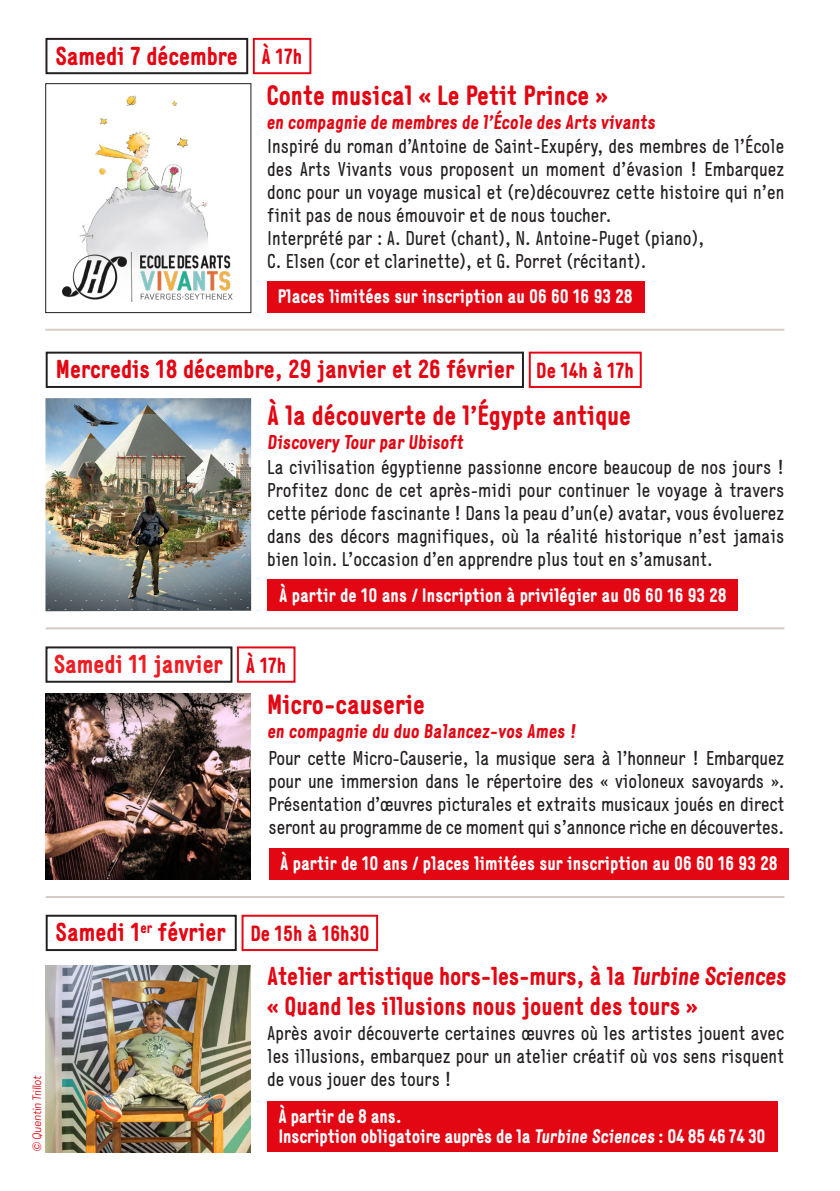
<style>
.page{position:relative;width:840px;height:1191px;background:#fff}
.page>*{position:absolute;margin:0;border:0;box-sizing:border-box;transform-origin:0 0}
.t1{font:700 27.8px "Generika";color:#e30613}
.t2{font:700 25.8px "Generika";color:#e30613}
.t3{font:700 25.8px "Generika";color:#ee1d23}
.t4{font:700 21.8px "Generika";color:#e30613}
.t5{font:19.8px/23px "Generika";color:#231f20;text-align:justify}
.t6{font:700 19.8px "Generika";color:#e30613}
.t7{font:700 19.4px "Generika";color:#fff}
.t8{font:10.8px "Cooper Hewitt";color:#e30512}
</style>
<div class="page">
<div style="left:266px;top:281px;width:378px;height:32px;background:#e30613"></div>
<div style="left:253px;top:38px;width:58px;height:36px;border:2px solid #e30613"></div>
<div style="left:45px;top:646px;width:187px;height:36px;border:2px solid #231f20"></div>
<div style="left:45px;top:38px;width:203px;height:36px;border:2px solid #231f20"></div>
<div style="left:269px;top:848px;width:519px;height:32px;background:#e30613"></div>
<img style="left:46px;top:693px;width:205px;height:187px">
<img style="left:45px;top:398px;width:206px;height:213px">
<div style="left:528px;top:352px;width:113px;height:36px;border:2px solid #e30613"></div>
<div style="left:46px;top:352px;width:477px;height:36px;border:2px solid #231f20"></div>
<div style="left:267px;top:1101px;width:510px;height:51px;background:#e30613"></div>
<div style="left:267px;top:579px;width:471px;height:32px;background:#e30613"></div>
<img style="left:79px;top:95px;width:154px;height:207px">
<div style="left:45px;top:83px;width:206px;height:230px;border:1px solid #231f20"></div>
<img style="left:62px;top:252px;width:170px;height:49px">
<div style="left:237px;top:646px;width:58px;height:36px;border:2px solid #e30613"></div>
<div style="left:241px;top:914px;width:137px;height:37px;border:2px solid #e30613"></div>
<div style="left:46px;top:914px;width:190px;height:37px;border:2px solid #231f20"></div>
<img style="left:46px;top:965px;width:205px;height:187px">
<hr style="left:45px;top:329px;width:738px;height:2px;background:#d7cac4">
<hr style="left:46px;top:627px;width:737px;height:2px;background:#d7cac4">
<hr style="left:46px;top:896px;width:737px;height:2px;background:#d7cac4">
<p class="t2" style="left:56px;top:40px;width:183px">Samedi 7 décembre</p>
<p class="t4" style="left:261px;top:44px;width:42px">À 17h</p>
<p class="t1" style="left:266px;top:79px;width:342px">Conte musical « Le Petit Prince »</p>
<p class="t6" style="left:266px;top:110px;width:392px">en compagnie de membres de l’École des Arts vivants</p>
<p class="t5" style="left:267px;top:134px;width:518px">Inspiré du roman d’Antoine de Saint-Exupéry, des membres de l’École des Arts Vivants vous proposent un moment d’évasion ! Embarquez donc pour un voyage musical et (re)découvrez cette histoire qui n’en finit pas de nous émouvoir et de nous toucher.</p>
<p class="t5" style="left:267px;top:226px;width:438px">Interprété par : A. Duret (chant), N. Antoine-Puget (piano),</p>
<p class="t5" style="left:267px;top:249px;width:380px">C. Elsen (cor et clarinette), et G. Porret (récitant).</p>
<p class="t7" style="left:277px;top:284px;width:356px">Places limitées sur inscription au 06 60 16 93 28</p>
<p class="t2" style="left:56px;top:354px;width:460px">Mercredis 18 décembre, 29 janvier et 26 février</p>
<p class="t4" style="left:536px;top:357px;width:99px">De 14h à 17h</p>
<p class="t1" style="left:267px;top:399px;width:365px">À la découverte de l’Égypte antique</p>
<p class="t6" style="left:267px;top:430px;width:200px">Discovery Tour par Ubisoft</p>
<p class="t5" style="left:267px;top:455px;width:518px">La civilisation égyptienne passionne encore beaucoup de nos jours !<br>Profitez donc de cet après-midi pour continuer le voyage à travers cette période fascinante ! Dans la peau d’un(e) avatar, vous évoluerez dans des décors magnifiques, où la réalité historique n’est jamais bien loin. L’occasion d’en apprendre plus tout en s’amusant.</p>
<p class="t3" style="left:54px;top:649px;width:170px">Samedi 11 janvier</p>
<p class="t7" style="left:279px;top:584px;width:449px">À partir de 10 ans / Inscription à privilégier au 06 60 16 93 28</p>
<p class="t4" style="left:246px;top:652px;width:42px">À 17h</p>
<p class="t1" style="left:267px;top:688px;width:159px">Micro-causerie</p>
<p class="t6" style="left:267px;top:719px;width:313px">en compagnie du duo Balancez-vos Ames !</p>
<p class="t5" style="left:268px;top:746px;width:517px">Pour cette Micro-Causerie, la musique sera à l’honneur ! Embarquez pour une immersion dans le répertoire des « violoneux savoyards ».<br>Présentation d’œuvres picturales et extraits musicaux joués en direct seront au programme de ce moment qui s’annonce riche en découvertes.</p>
<p class="t7" style="left:280px;top:851px;width:499px">À partir de 10 ans / places limitées sur inscription au 06 60 16 93 28</p>
<p class="t8" style="left:31px;top:1152px;width:79px;rotate:-90deg">© Quentin Trillot</p>
<p class="t2" style="left:56px;top:917px;width:171px">Samedi 1<sup>er</sup> février</p>
<p class="t4" style="left:250px;top:920px;width:121px">De 15h à 16h30</p>
<p class="t2" style="left:267px;top:960px;width:523px">Atelier artistique hors-les-murs, à la Turbine Sciences</p>
<p class="t2" style="left:267px;top:990px;width:431px">« Quand les illusions nous jouent des tours »</p>
<p class="t5" style="left:267px;top:1021px;width:518px">Après avoir découverte certaines œuvres où les artistes jouent avec les illusions, embarquez pour un atelier créatif où vos sens risquent de vous jouer des tours !</p>
<p class="t7" style="left:278px;top:1104px;width:125px">À partir de 8 ans.</p>
<p class="t7" style="left:278px;top:1124px;width:488px">Inscription obligatoire auprès de la Turbine Sciences : 04 85 46 74 30</p>
</div>
